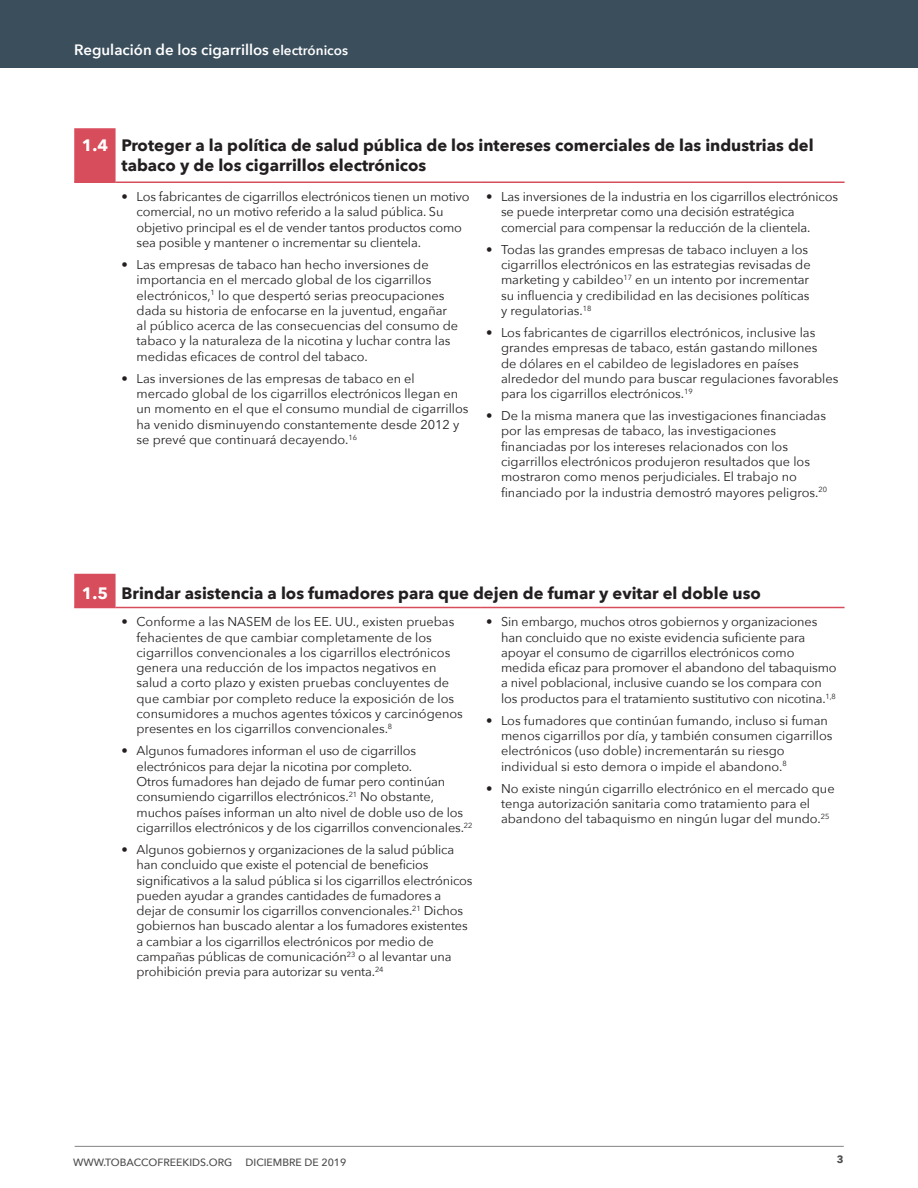
<style>
.page{position:relative;width:918px;height:1188px;background:#fff}
.page>*{position:absolute;margin:0;border:0;box-sizing:border-box;transform-origin:0 0}
._1_1{font:700 16.5px/19.8px "Avenir Next";color:#231f20}
._1_1-2{font:700 16.5px "Avenir Next";color:#fff}
.t1{font:600 15px "Avenir Next";color:#fff}
.t2{font:12.75px/15.3px "Avenir Next";color:#231f20}
.t3{font:500 10.5px "Avenir Next";color:#4b4c4d}
.t4{font:700 10.5px "Avenir Next";color:#4b4c4d}
.s1{font-size:13.5px}
</style>
<div class="page">
<hr style="left:75px;top:1146px;width:769px;height:1px;background:#808285">
<div style="left:0;top:0;width:918px;height:68px;background:#3a4e5c"></div>
<svg style="left:74px;top:128px;width:42px;height:479px"></svg>
<hr style="left:74px;top:182px;width:42px;height:1px;background:#d84d5b">
<hr style="left:74px;top:607px;width:42px;height:1px;background:#d84d5b">
<hr style="left:116px;top:607px;width:364px;height:1px;background:#d84d5b">
<hr style="left:480px;top:607px;width:365px;height:1px;background:#d84d5b">
<hr style="left:116px;top:182px;width:364px;height:1px;background:#d84d5b">
<hr style="left:480px;top:182px;width:365px;height:1px;background:#d84d5b">
<p class="t1" style="left:74px;top:37px;width:275px">Regulación de los cigarrillos <span class="s1">electrónicos</span></p>
<p class="_1_1-2" style="left:82px;top:131px;width:28px">1.4</p>
<p class="_1_1" style="left:122px;top:135px;width:694px">Proteger a la política de salud pública de los intereses comerciales de las industrias del tabaco y de los cigarrillos electrónicos</p>
<p class="t2" style="left:137px;top:188px;width:335px;text-indent:-15px">• Los fabricantes de cigarrillos electrónicos tienen un motivo comercial, no un motivo referido a la salud pública. Su objetivo principal es el de vender tantos productos como sea posible y mantener o incrementar su clientela.</p>
<p class="t2" style="left:137px;top:256px;width:323px;text-indent:-15px">• Las empresas de tabaco han hecho inversiones de importancia en el mercado global de los cigarrillos electrónicos,<sup>1</sup> lo que despertó serias preocupaciones dada su historia de enfocarse en la juventud, engañar al público acerca de las consecuencias del consumo de tabaco y la naturaleza de la nicotina y luchar contra las medidas eficaces de control del tabaco.</p>
<p class="t2" style="left:137px;top:370px;width:334px;text-indent:-15px">• Las inversiones de las empresas de tabaco en el mercado global de los cigarrillos electrónicos llegan en un momento en el que el consumo mundial de cigarrillos ha venido disminuyendo constantemente desde 2012 y se prevé que continuará decayendo.<sup>16</sup></p>
<p class="t2" style="left:501px;top:188px;width:338px;text-indent:-15px">• Las inversiones de la industria en los cigarrillos electrónicos se puede interpretar como una decisión estratégica comercial para compensar la reducción de la clientela.</p>
<p class="t2" style="left:501px;top:241px;width:311px;text-indent:-15px">• Todas las grandes empresas de tabaco incluyen a los cigarrillos electrónicos en las estrategias revisadas de marketing y cabildeo<sup>17</sup> en un intento por incrementar su influencia y credibilidad en las decisiones políticas y regulatorias.<sup>18</sup></p>
<p class="t2" style="left:501px;top:324px;width:339px;text-indent:-15px">• Los fabricantes de cigarrillos electrónicos, inclusive las grandes empresas de tabaco, están gastando millones<br>de dólares en el cabildeo de legisladores en países alrededor del mundo para buscar regulaciones favorables para los cigarrillos electrónicos.<sup>19</sup></p>
<p class="t2" style="left:501px;top:408px;width:328px;text-indent:-15px">• De la misma manera que las investigaciones financiadas por las empresas de tabaco, las investigaciones financiadas por los intereses relacionados con los cigarrillos electrónicos produjeron resultados que los mostraron como menos perjudiciales. El trabajo no financiado por la industria demostró mayores peligros.<sup>20</sup></p>
<p class="_1_1-2" style="left:82px;top:579px;width:28px">1.5</p>
<p class="_1_1" style="left:122px;top:583px;width:641px">Brindar asistencia a los fumadores para que dejen de fumar y evitar el doble uso</p>
<p class="t2" style="left:137px;top:614px;width:328px;text-indent:-15px">• Conforme a las NASEM de los EE. UU., existen pruebas fehacientes de que cambiar completamente de los cigarrillos convencionales a los cigarrillos electrónicos genera una reducción de los impactos negativos en salud a corto plazo y existen pruebas concluyentes de que cambiar por completo reduce la exposición de los consumidores a muchos agentes tóxicos y carcinógenos presentes en los cigarrillos convencionales.<sup>8</sup></p>
<p class="t2" style="left:137px;top:743px;width:337px;text-indent:-15px">• Algunos fumadores informan el uso de cigarrillos electrónicos para dejar la nicotina por completo.<br>Otros fumadores han dejado de fumar pero continúan consumiendo cigarrillos electrónicos.<sup>21</sup> No obstante, muchos países informan un alto nivel de doble uso de los cigarrillos electrónicos y de los cigarrillos convencionales.<sup>22</sup></p>
<p class="t2" style="left:137px;top:841px;width:338px;text-indent:-15px">• Algunos gobiernos y organizaciones de la salud pública han concluido que existe el potencial de beneficios significativos a la salud pública si los cigarrillos electrónicos pueden ayudar a grandes cantidades de fumadores a dejar de consumir los cigarrillos convencionales.<sup>21</sup> Dichos gobiernos han buscado alentar a los fumadores existentes a cambiar a los cigarrillos electrónicos por medio de campañas públicas de comunicación<sup>23</sup> o al levantar una prohibición previa para autorizar su venta.<sup>24</sup></p>
<p class="t2" style="left:501px;top:614px;width:337px;text-indent:-15px">• Sin embargo, muchos otros gobiernos y organizaciones han concluido que no existe evidencia suficiente para apoyar el consumo de cigarrillos electrónicos como medida eficaz para promover el abandono del tabaquismo a nivel poblacional, inclusive cuando se los compara con los productos para el tratamiento sustitutivo con nicotina.<sup>1,8</sup></p>
<p class="t2" style="left:501px;top:712px;width:333px;text-indent:-15px">• Los fumadores que continúan fumando, incluso si fuman menos cigarrillos por día, y también consumen cigarrillos electrónicos (uso doble) incrementarán su riesgo individual si esto demora o impide el abandono.<sup>8</sup></p>
<p class="t2" style="left:501px;top:780px;width:335px;text-indent:-15px">• No existe ningún cigarrillo electrónico en el mercado que tenga autorización sanitaria como tratamiento para el abandono del tabaquismo en ningún lugar del mundo.<sup>25</sup></p>
<p class="t3" style="left:73px;top:1154px;width:275px">WWW.TOBACCOFREEKIDS.ORG DICIEMBRE DE 2019</p>
<p class="t4" style="left:837px;top:1151px;width:8px">3</p>
</div>
